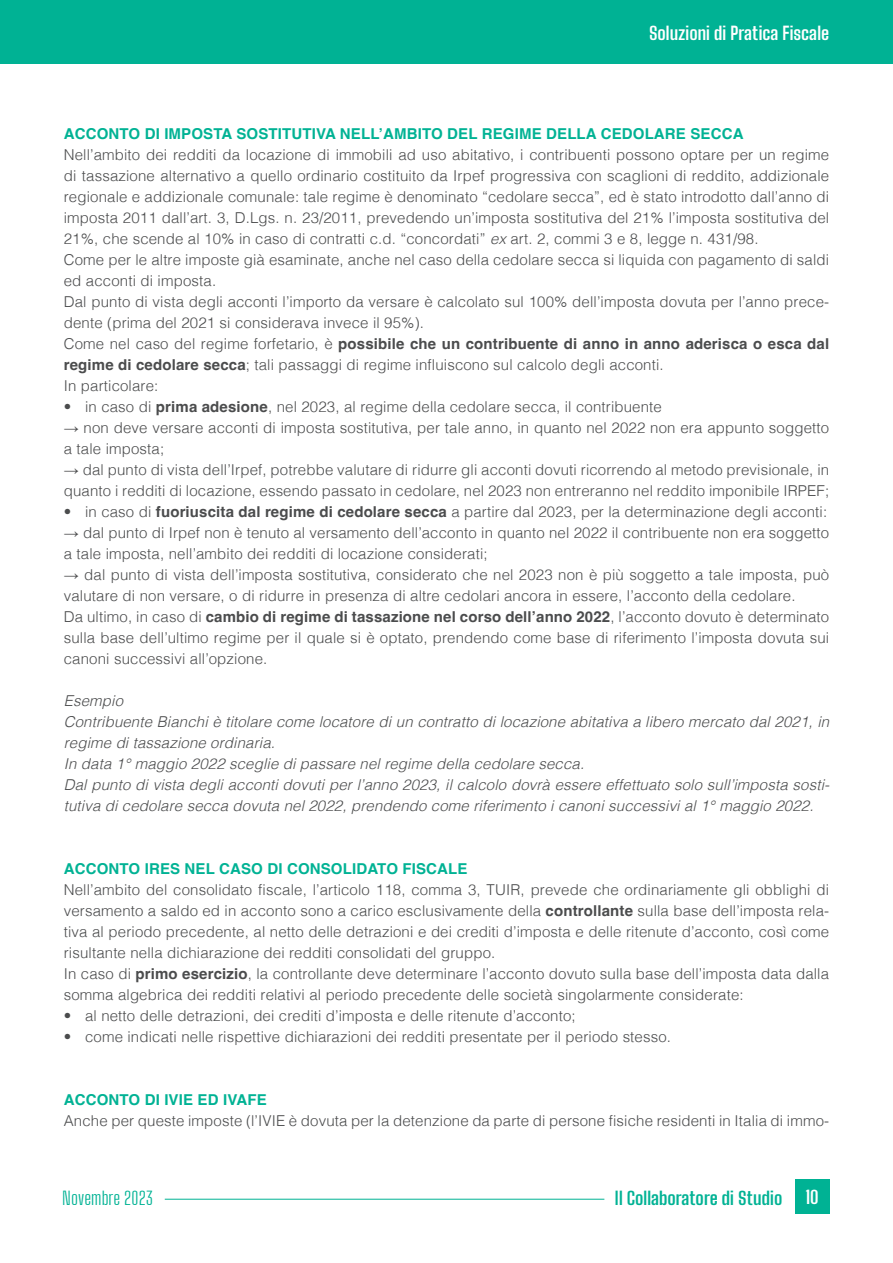
<style>
.page{position:relative;width:893px;height:1263px;background:#fff}
.page>*{position:absolute;margin:0;border:0;box-sizing:border-box;transform-origin:0 0}
.t1{font:700 18px "Big Shoulders Text";letter-spacing:.005em;color:#fff}
.t2{font:700 18px "Big Shoulders Text";color:#00b294}
.t3{font:300 18px "Big Shoulders Text";letter-spacing:.005em;color:#00b294}
.t4{font:300 15px/21px "Helvetica";letter-spacing:.01em;color:#4b4c4d}
.t5{font:italic 300 15px/21px "Helvetica";letter-spacing:.01em;color:#4b4c4d}
.t6{font:700 15px "Helvetica";letter-spacing:.01em;color:#00b294}
.s1{font-style:italic}
.s2{font-weight:700}
.s3{font-family:"Arial";font-weight:400}
</style>
<div class="page">
<div style="left:0;top:0;width:893px;height:64px;background:#00b294"></div>
<hr style="left:165px;top:1199px;width:439px;height:1px;background:#00b294">
<div style="left:795px;top:1179px;width:34px;height:34px;background:#00b294"></div>
<p class="t1" style="left:649px;top:21px;width:182px">Soluzioni di Pratica Fiscale</p>
<p class="t6" style="left:64px;top:124px;width:681px">ACCONTO DI IMPOSTA SOSTITUTIVA NELL’AMBITO DEL REGIME DELLA CEDOLARE SECCA</p>
<p class="t4" style="left:64px;top:143px;width:767px">Nell’ambito dei redditi da locazione di immobili ad uso abitativo, i contribuenti possono optare per un regime di tassazione alternativo a quello ordinario costituito da Irpef progressiva con scaglioni di reddito, addizionale regionale e addizionale comunale: tale regime è denominato “cedolare secca”, ed è stato introdotto dall’anno di imposta 2011 dall’art. 3, D.Lgs. n. 23/2011, prevedendo un’imposta sostitutiva del 21% l’imposta sostitutiva del 21%, che scende al 10% in caso di contratti c.d. “concordati” <span class="s1">ex</span> art. 2, commi 3 e 8, legge n. 431/98.<br>Come per le altre imposte già esaminate, anche nel caso della cedolare secca si liquida con pagamento di saldi ed acconti di imposta.<br>Dal punto di vista degli acconti l’importo da versare è calcolato sul 100% dell’imposta dovuta per l’anno prece&shy;dente (prima del 2021 si considerava invece il 95%).<br>Come nel caso del regime forfetario, è <span class="s2">possibile che un contribuente di anno in anno aderisca o esca dal regime di cedolare secca</span>; tali passaggi di regime influiscono sul calcolo degli acconti.<br>In particolare:</p>
<p class="t4" style="left:64px;top:395px;width:600px">• in caso di <span class="s2">prima adesione</span>, nel 2023, al regime della cedolare secca, il contribuente</p>
<p class="t4" style="left:64px;top:416px;width:767px"><span class="s3">→</span> non deve versare acconti di imposta sostitutiva, per tale anno, in quanto nel 2022 non era appunto soggetto a tale imposta;</p>
<p class="t4" style="left:64px;top:458px;width:767px"><span class="s3">→</span> dal punto di vista dell’Irpef, potrebbe valutare di ridurre gli acconti dovuti ricorrendo al metodo previsionale, in quanto i redditi di locazione, essendo passato in cedolare, nel 2023 non entreranno nel reddito imponibile IRPEF;</p>
<p class="t4" style="left:64px;top:500px;width:765px">• in caso di <span class="s2">fuoriuscita dal regime di cedolare secca</span> a partire dal 2023, per la determinazione degli acconti:</p>
<p class="t4" style="left:64px;top:521px;width:767px"><span class="s3">→</span> dal punto di Irpef non è tenuto al versamento dell’acconto in quanto nel 2022 il contribuente non era soggetto a tale imposta, nell’ambito dei redditi di locazione considerati;</p>
<p class="t4" style="left:64px;top:563px;width:767px"><span class="s3">→</span> dal punto di vista dell’imposta sostitutiva, considerato che nel 2023 non è più soggetto a tale imposta, può valutare di non versare, o di ridurre in presenza di altre cedolari ancora in essere, l’acconto della cedolare.<br>Da ultimo, in caso di <span class="s2">cambio di regime di tassazione nel corso dell’anno 2022</span>, l’acconto dovuto è determinato sulla base dell’ultimo regime per il quale si è optato, prendendo come base di riferimento l’imposta dovuta sui canoni successivi all’opzione.</p>
<p class="t5" style="left:64px;top:689px;width:767px">Esempio<br>Contribuente Bianchi è titolare come locatore di un contratto di locazione abitativa a libero mercato dal 2021, in regime di tassazione ordinaria.<br>In data 1° maggio 2022 sceglie di passare nel regime della cedolare secca.<br>Dal punto di vista degli acconti dovuti per l’anno 2023, il calcolo dovrà essere effettuato solo sull’imposta sosti&shy;tutiva di cedolare secca dovuta nel 2022, prendendo come riferimento i canoni successivi al 1° maggio 2022.</p>
<p class="t6" style="left:64px;top:859px;width:405px">ACCONTO IRES NEL CASO DI CONSOLIDATO FISCALE</p>
<p class="t4" style="left:64px;top:878px;width:767px">Nell’ambito del consolidato fiscale, l’articolo 118, comma 3, TUIR, prevede che ordinariamente gli obblighi di versamento a saldo ed in acconto sono a carico esclusivamente della <span class="s2">controllante</span> sulla base dell’imposta rela&shy;tiva al periodo precedente, al netto delle detrazioni e dei crediti d’imposta e delle ritenute d’acconto, così come risultante nella dichiarazione dei redditi consolidati del gruppo.<br>In caso di <span class="s2">primo esercizio</span>, la controllante deve determinare l’acconto dovuto sulla base dell’imposta data dalla somma algebrica dei redditi relativi al periodo precedente delle società singolarmente considerate:</p>
<p class="t4" style="left:64px;top:1004px;width:513px">• al netto delle detrazioni, dei crediti d’imposta e delle ritenute d’acconto;</p>
<p class="t4" style="left:64px;top:1025px;width:609px">• come indicati nelle rispettive dichiarazioni dei redditi presentate per il periodo stesso.</p>
<p class="t6" style="left:64px;top:1090px;width:204px">ACCONTO DI IVIE ED IVAFE</p>
<p class="t4" style="left:64px;top:1109px;width:767px">Anche per queste imposte (l’IVIE è dovuta per la detenzione da parte di persone fisiche residenti in Italia di immo-</p>
<p class="t3" style="left:62px;top:1186px;width:92px">Novembre 2023</p>
<p class="t2" style="left:615px;top:1185px;width:169px">Il Collaboratore di Studio</p>
<p class="t1" style="left:806px;top:1184px;width:15px">10</p>
</div>
